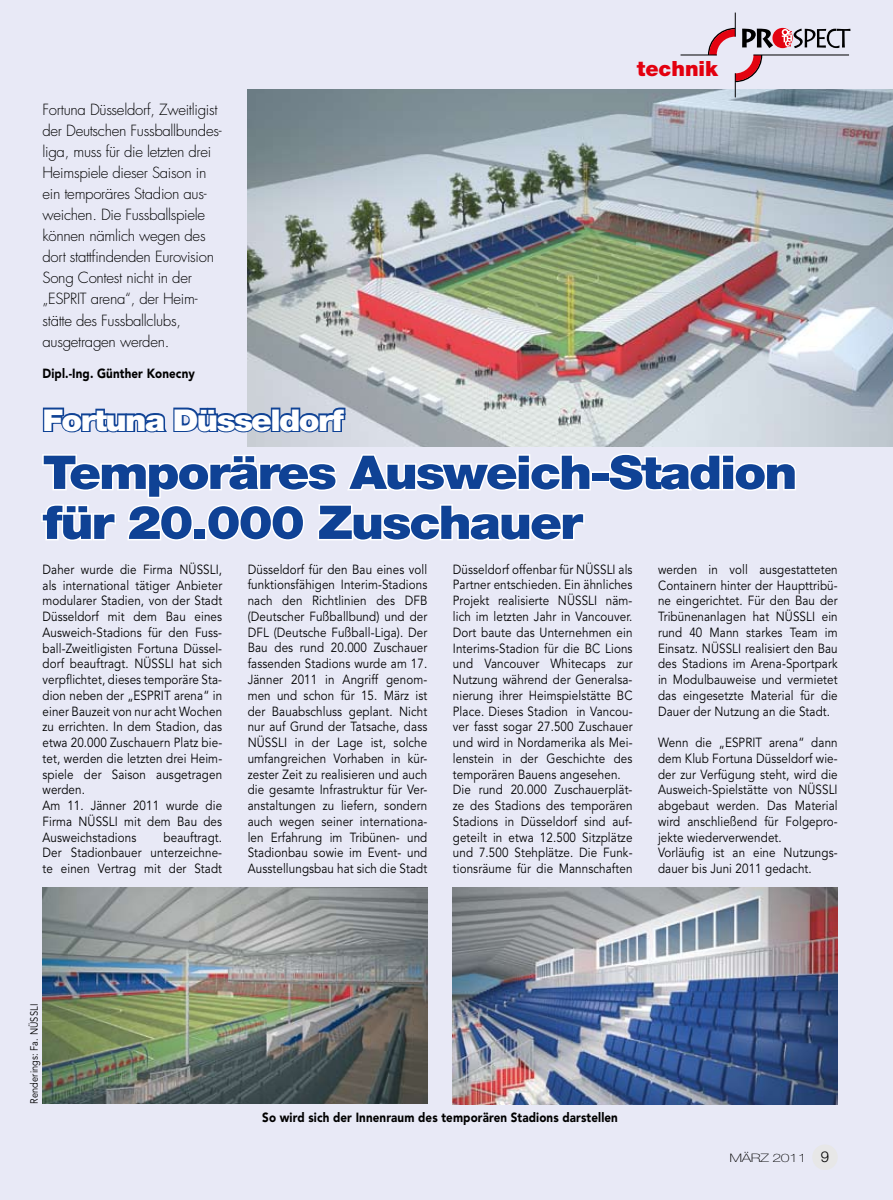
<style>
.page{position:relative;width:893px;height:1200px;background:#fff}
.page>*{position:absolute;margin:0;border:0;box-sizing:border-box;transform-origin:0 0}
.t1{font:900 46.5px "Helvetica Neue";letter-spacing:-.04em;color:#0f4295;scale:1.1 1}
.t2{font:900 30px "Helvetica Neue";letter-spacing:-.05em;color:#fff;scale:1.1 1}
.t3{font:900 21px "Helvetica Neue";color:#e3000f}
.t4{font:300 15px/21px "Futura";letter-spacing:-.02em;color:#000}
.t5{font:13.2px/15.8px "Avenir";letter-spacing:.01em;color:#000;scale:.88 1}
.t6{font:900 13.2px "Avenir";letter-spacing:.01em;color:#000;scale:.88 1}
.t7{font:100 11.7px "Helvetica Neue";letter-spacing:-.025em;color:#000;scale:1.35 1}
.t8{font:10.5px "Avenir";letter-spacing:.01em;color:#000;scale:.88 1}
.s1{font-weight:300;font-size:15px}
</style>
<div class="page">
<div style="left:0;top:0;width:893px;height:1199px;background:#e8e9f6"></div>
<div style="left:812px;top:1144px;width:26px;height:25px;background:#e7e7e7;border-radius:50%"></div>
<img style="left:248px;top:89px;width:645px;height:357px">
<div style="left:591px;top:471px;width:19px;height:10px;border:3px solid #fff"></div>
<svg style="left:606px;top:453px;width:190px;height:38px"></svg>
<img style="left:43px;top:887px;width:384px;height:216px">
<svg style="left:42px;top:406px;width:305px;height:28px"></svg>
<img style="left:453px;top:887px;width:385px;height:216px">
<svg style="left:41px;top:454px;width:551px;height:87px"></svg>
<svg style="left:705px;top:13px;width:145px;height:84px"></svg>
<hr style="left:753px;top:55px;width:96px;height:1px;background:#000">
<hr style="left:680px;top:55px;width:37px;height:1px;background:#000">
<p class="t4" style="left:43px;top:100px;width:181px">Fortuna Düsseldorf, Zweitligist der Deutschen Fussballbundes&shy;liga, muss für die letzten drei<br>Heimspiele dieser Saison in ein temporäres Stadion aus&shy;weichen. Die Fussballspiele können nämlich wegen des dort stattfindenden Eurovision<br>Song Contest nicht in der „ESPRIT arena“, der Heim&shy;stätte des Fussballclubs, ausgetragen werden.</p>
<p class="t6" style="left:43px;top:365px;width:175px">Dipl.-Ing. Günther Konecny</p>
<h2 class="t2" style="left:43px;top:402px;width:275px">Fortuna Düsseldorf</h2>
<h3 class="t3" style="left:637px;top:56px;width:83px">technik</h3>
<h1 class="t1" style="left:43px;top:444px;width:688px">Temporäres Ausweich-Stadion</h1>
<h1 class="t1" style="left:43px;top:494px;width:493px">für 20.000 Zuschauer</h1>
<p class="t5" style="left:43px;top:561px;width:206px">Daher wurde die Firma NÜSSLI, als international tätiger Anbieter modularer Stadien, von der Stadt<br>Düsseldorf mit dem Bau eines<br>Ausweich-Stadions für den Fuss&shy;ball-Zweitligisten Fortuna Düssel&shy;dorf beauftragt. NÜSSLI hat sich verpflichtet, dieses temporäre Sta&shy;dion neben der „ESPRIT arena“ in einer Bauzeit von nur acht Wochen zu errichten. In dem Stadion, das etwa 20.000 Zuschauern Platz bie&shy;tet, werden die letzten drei Heim&shy;spiele der Saison ausgetragen werden.<br>Am 11. Jänner 2011 wurde die<br>Firma NÜSSLI mit dem Bau des<br>Ausweichstadions</p>
<p class="t5" style="left:43px;top:829px;width:206px;text-align:justify;text-indent:121px">beauftragt.<br>Der Stadionbauer unterzeichne&shy;te einen Vertrag mit der Stadt</p>
<p class="t5" style="left:248px;top:561px;width:206px;text-align:justify">Düsseldorf für den Bau eines voll funktionsfähigen Interim-Stadions nach den Richtlinien des DFB (Deutscher Fußballbund) und der DFL (Deutsche Fußball-Liga). Der Bau des rund 20.000 Zuschauer fassenden Stadions wurde am 17.<br>Jänner 2011 in Angriff genom&shy;men und schon für 15. März ist der Bauabschluss geplant. Nicht nur auf Grund der Tatsache, dass NÜSSLI in der Lage ist, solche umfangreichen Vorhaben in kür&shy;zester Zeit zu realisieren und auch die gesamte Infrastruktur für Ver&shy;anstaltungen zu liefern, sondern auch wegen seiner internationa&shy;len Erfahrung im Tribünen- und Stadionbau sowie im Event- und Ausstellungsbau hat sich die Stadt</p>
<p class="t5" style="left:453px;top:561px;width:206px">Düsseldorf offenbar für NÜSSLI als<br>Partner entschieden. Ein ähnliches<br>Projekt realisierte NÜSSLI näm&shy;lich im letzten Jahr in Vancouver.<br>Dort baute das Unternehmen ein<br>Interims-Stadion für die BC Lions und Vancouver Whitecaps zur<br>Nutzung während der Generalsa&shy;nierung ihrer Heimspielstätte BC<br>Place. Dieses Stadion in Vancou&shy;ver fasst sogar 27.500 Zuschauer und wird in Nordamerika als Mei&shy;lenstein in der Geschichte des temporären Bauens angesehen.<br>Die rund 20.000 Zuschauerplät&shy;ze des Stadions des temporären<br>Stadions in Düsseldorf sind auf&shy;geteilt in etwa 12.500 Sitzplätze und 7.500 Stehplätze. Die Funk&shy;tionsräume für die Mannschaften</p>
<p class="t5" style="left:658px;top:561px;width:206px;text-align:justify">werden in voll ausgestatteten Containern hinter der Haupttribü&shy;ne eingerichtet. Für den Bau der Tribünenanlagen hat NÜSSLI ein rund 40 Mann starkes Team im Einsatz. NÜSSLI realisiert den Bau des Stadions im Arena-Sportpark in Modulbauweise und vermietet das eingesetzte Material für die Dauer der Nutzung an die Stadt.</p>
<p class="t5" style="left:658px;top:734px;width:206px">Wenn die „ESPRIT arena“ dann dem Klub Fortuna Düsseldorf wie&shy;der zur Verfügung steht, wird die<br>Ausweich-Spielstätte von NÜSSLI abgebaut werden. Das Material wird anschließend für Folgepro&shy;jekte wiederverwendet.<br>Vorläufig ist an eine Nutzungs&shy;dauer bis Juni 2011 gedacht.</p>
<p class="t8" style="left:28px;top:1103px;width:113px;rotate:-90deg">Renderings: Fa. Nüssli</p>
<p class="t6" style="left:262px;top:1109px;width:406px">So wird sich der Innenraum des temporären Stadions darstellen</p>
<p class="t7" style="left:729px;top:1150px;width:75px">März 2011 <span class="s1">9</span></p>
</div>
